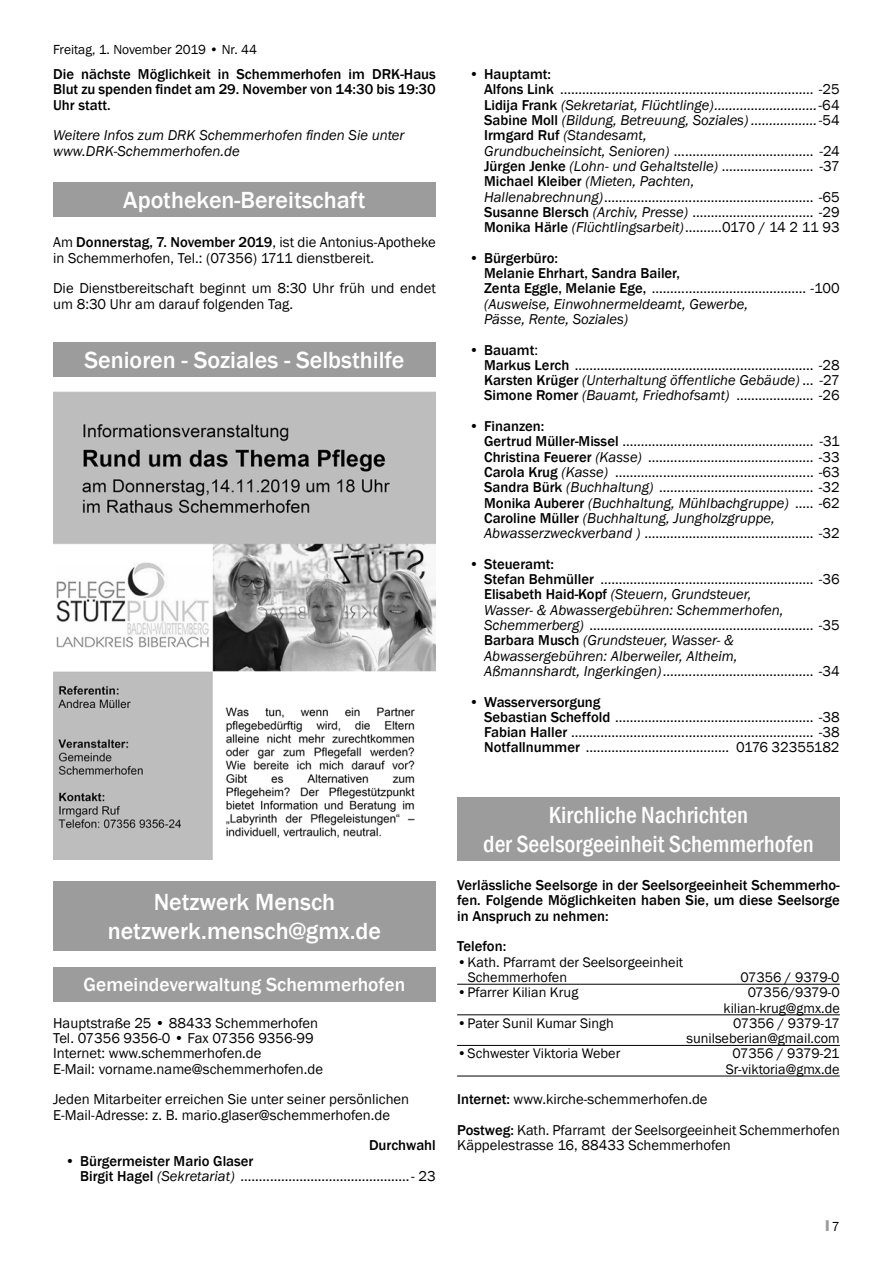
<style>
.page{position:relative;width:893px;height:1263px;background:#fff}
.page>*{position:absolute;margin:0;border:0;box-sizing:border-box;transform-origin:0 0}
.t1{font:500 24px/28.8px "Franklin Gothic";color:#fff;text-align:center}
.t2{font:500 condensed 24px/28.8px "Franklin Gothic";color:#fff;text-align:center}
.t3{font:500 19.5px "Franklin Gothic";color:#fff}
.t4{font:14.7px/15.3px "Franklin Gothic";color:#000}
.t5{font:14.7px/15.3px "Franklin Gothic";letter-spacing:-.02em;color:#000}
.t6{font:500 14.7px/15.3px "Franklin Gothic";color:#000;text-align:justify}
.t7{font:italic 14.7px/15.3px "Franklin Gothic";color:#000}
.t8{font:14.25px/15.3px "Franklin Gothic";color:#000;text-align:right}
.t9{font:13.5px "Franklin Gothic";color:#000}
.t10{font:13.5px "Impact";color:#9c9c9d}
.s1{font-weight:500}
.s2{font-style:italic}
.s3{font-weight:400}
.s4{font-weight:400;font-style:italic}
.s5{font-family:"Franklin Gothic";color:#000}
</style>
<div class="page">
<hr style="left:457px;top:984px;width:383px;height:1px;background:#000">
<hr style="left:457px;top:1014px;width:383px;height:1px;background:#000">
<hr style="left:457px;top:1045px;width:383px;height:1px;background:#000">
<hr style="left:457px;top:1076px;width:383px;height:1px;background:#000">
<div style="left:457px;top:797px;width:383px;height:64px;background:#9c9c9d"></div>
<div style="left:53px;top:183px;width:383px;height:34px;background:#9c9c9d"></div>
<div style="left:53px;top:342px;width:383px;height:34px;background:#9c9c9d"></div>
<img style="left:53px;top:391px;width:383px;height:468px">
<div style="left:53px;top:881px;width:383px;height:70px;background:#9c9c9d"></div>
<div style="left:53px;top:967px;width:383px;height:34px;background:#9c9c9d"></div>
<p class="t9" style="left:53px;top:41px;width:205px">Freitag, 1. November 2019 • Nr. 44</p>
<p class="t6" style="left:53px;top:67px;width:384px">Die nächste Möglichkeit in Schemmerhofen im DRK-Haus Blut zu spenden findet am 29. November von 14:30 bis 19:30<br>Uhr statt.</p>
<p class="t7" style="left:53px;top:128px;width:353px">Weitere Infos zum DRK Schemmerhofen finden Sie unter www.DRK-Schemmerhofen.de</p>
<h1 class="t1" style="left:123px;top:186px;width:244px">Apotheken-Bereitschaft</h1>
<p class="t4" style="left:53px;top:235px;width:384px">Am <span class="s1">Donnerstag, 7. November 2019</span>, ist die Antonius-Apotheke in Schemmerhofen, Tel.: (07356) 1711 dienstbereit.</p>
<p class="t4" style="left:53px;top:281px;width:384px">Die Dienstbereitschaft beginnt um 8:30 Uhr früh und endet um 8:30 Uhr am darauf folgenden Tag.</p>
<h1 class="t1" style="left:84px;top:346px;width:322px">Senioren - Soziales - Selbsthilfe</h1>
<p class="t5" style="left:484px;top:67px;width:357px;text-indent:-15px"><span class="s1">• Hauptamt:<br>Alfons Link</span> ..................................................................... -25<br><span class="s1">Lidija Frank</span> <span class="s2">(Sekretariat, Flüchtlinge)............................</span>-64<br><span class="s1">Sabine Moll</span> <span class="s2">(Bildung, Betreuung, Soziales) ..................</span>-54<br><span class="s1">Irmgard Ruf</span> <span class="s2">(Standesamt,<br>Grundbucheinsicht, Senioren)</span> ...................................... -24<br><span class="s1">Jürgen Jenke</span> <span class="s2">(Lohn- und Gehaltstelle)</span> ......................... -37<br><span class="s1">Michael Kleiber</span> <span class="s2">(Mieten, Pachten, Hallenabrechnung)</span>......................................................... -65<br><span class="s1">Susanne Blersch</span> <span class="s2">(Archiv, Presse)</span> ................................. -29<br><span class="s1">Monika Härle</span> <span class="s2">(Flüchtlingsarbeit)</span>..........0170 / 14 2 11 93</p>
<p class="t6" style="left:484px;top:250px;width:357px;text-align:left;text-indent:-15px">• Bürgerbüro:<br>Melanie Ehrhart, Sandra Bailer,<br>Zenta Eggle, Melanie Ege, <span class="s3">.......................................... -100 </span><span class="s4">(Ausweise, Einwohnermeldeamt, Gewerbe,<br>Pässe, Rente, Soziales)</span></p>
<p class="t4" style="left:484px;top:342px;width:357px;text-indent:-15px"><span class="s1">• Bauamt</span>:<br><span class="s1">Markus Lerch</span> ................................................................. -28<br><span class="s1">Karsten Krüger</span> <span class="s2">(Unterhaltung öffentliche Gebäude)</span> ... -27<br><span class="s1">Simone Romer</span> <span class="s2">(Bauamt, Friedhofsamt)</span> ..................... -26</p>
<p class="t4" style="left:484px;top:419px;width:357px;text-indent:-15px"><span class="s1">• Finanzen:<br>Gertrud Müller-Missel</span> .................................................... -31<br><span class="s1">Christina Feuerer</span> <span class="s2">(Kasse)</span> ............................................. -33<br><span class="s1">Carola Krug</span> <span class="s2">(Kasse)</span> ...................................................... -63<br><span class="s1">Sandra Bürk</span> <span class="s2">(Buchhaltung)</span> .......................................... -32<br><span class="s1">Monika Auberer</span> <span class="s2">(Buchhaltung, Mühlbachgruppe)</span> ..... -62<br><span class="s1">Caroline Müller</span> <span class="s2">(Buchhaltung, Jungholzgruppe, Abwasserzweckverband )</span> .............................................. -32</p>
<p class="t4" style="left:484px;top:556px;width:357px;text-indent:-15px"><span class="s1">• Steueramt:<br>Stefan Behmüller</span> .......................................................... -36<br><span class="s1">Elisabeth Haid-Kopf</span> <span class="s2">(Steuern, Grundsteuer,<br>Wasser- &amp; Abwassergebühren: Schemmerhofen, Schemmerberg)</span> ............................................................. -35<br><span class="s1">Barbara Musch</span> <span class="s2">(Grundsteuer, Wasser- &amp; Abwassergebühren: Alberweiler, Altheim,<br>Aßmannshardt, Ingerkingen)</span>......................................... -34</p>
<p class="t4" style="left:484px;top:694px;width:357px;text-indent:-15px"><span class="s1">• Wasserversorgung<br>Sebastian Scheffold</span> ...................................................... -38<br><span class="s1">Fabian Haller</span> .................................................................. -38<br><span class="s1">Notfallnummer</span> ....................................... 0176 32355182</p>
<h1 class="t1" style="left:108px;top:888px;width:275px">Netzwerk Mensch netzwerk.mensch@gmx.de</h1>
<h2 class="t3" style="left:84px;top:973px;width:323px">Gemeindeverwaltung Schemmerhofen</h2>
<p class="t4" style="left:53px;top:1015px;width:271px">Hauptstraße 25 • 88433 Schemmerhofen Tel. 07356 9356-0 • Fax 07356 9356-99<br>Internet: www.schemmerhofen.de<br>E-Mail: vorname.name@schemmerhofen.de</p>
<p class="t4" style="left:53px;top:1092px;width:358px">Jeden Mitarbeiter erreichen Sie unter seiner persönlichen<br>E-Mail-Adresse: z. B. mario.glaser@schemmerhofen.de</p>
<p class="t6" style="left:369px;top:1138px;width:68px">Durchwahl</p>
<p class="t4" style="left:80px;top:1153px;width:357px;text-indent:-15px"><span class="s1">• Bürgermeister Mario Glaser<br>Birgit Hagel</span> <span class="s2">(Sekretariat)</span> ..............................................- 23</p>
<h1 class="t2" style="left:483px;top:800px;width:332px">Kirchliche Nachrichten<br>der Seelsorgeeinheit Schemmerhofen</h1>
<p class="t6" style="left:457px;top:878px;width:384px">Verlässliche Seelsorge in der Seelsorgeeinheit Schemmerho&shy;fen. Folgende Möglichkeiten haben Sie, um diese Seelsorge in Anspruch zu nehmen:</p>
<p class="t6" style="left:457px;top:939px;width:51px">Telefon:</p>
<p class="t8" style="left:468px;top:954px;width:217px;text-align:left;text-indent:-11px">•Kath. Pfarramt der Seelsorgeeinheit<br>Schemmerhofen</p>
<p class="t8" style="left:740px;top:970px;width:101px">07356 / 9379-0</p>
<p class="t8" style="left:457px;top:985px;width:123px">•Pfarrer Kilian Krug</p>
<p class="t8" style="left:724px;top:985px;width:118px">07356/9379-0 kilian-krug@gmx.de</p>
<p class="t8" style="left:457px;top:1016px;width:158px">•Pater Sunil Kumar Singh</p>
<p class="t8" style="left:686px;top:1016px;width:155px">07356 / 9379-17 sunilseberian@gmail.com</p>
<p class="t8" style="left:457px;top:1046px;width:165px">•Schwester Viktoria Weber</p>
<p class="t8" style="left:726px;top:1046px;width:115px;text-align:center">07356 / 9379-21<br>Sr-viktoria@gmx.de</p>
<p class="t4" style="left:457px;top:1084px;width:384px;line-height:30.6px"><span class="s1">Internet:</span> www.kirche-schemmerhofen.de<br><span class="s1">Postweg:</span> Kath. Pfarramt der Seelsorgeeinheit Schemmerhofen</p>
<p class="t4" style="left:457px;top:1138px;width:275px">Käppelestrasse 16, 88433 Schemmerhofen</p>
<p class="t10" style="left:826px;top:1215px;width:16px">I <span class="s5">7</span></p>
</div>
